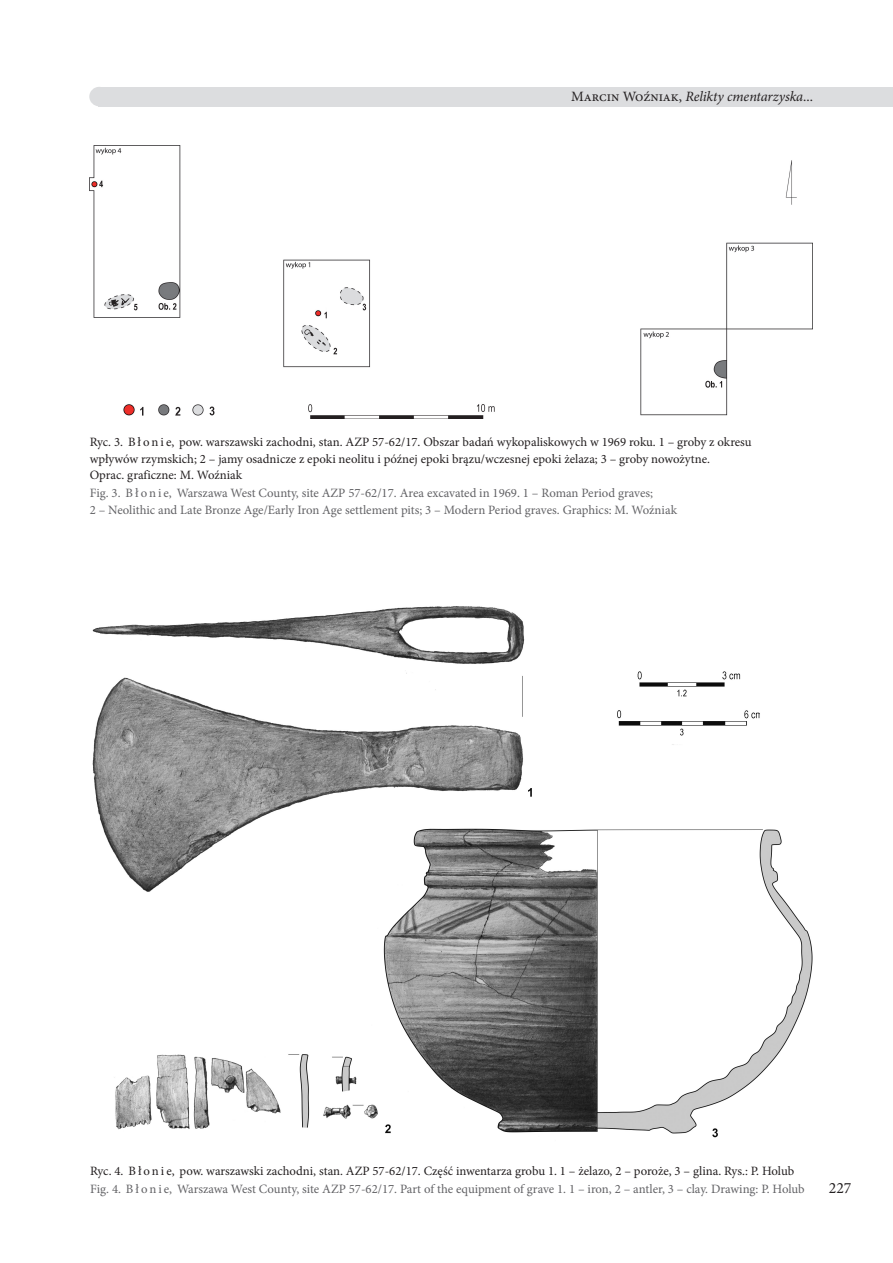
<style>
.page{position:relative;width:893px;height:1263px;background:#fff}
.page>*{position:absolute;margin:0;border:0;box-sizing:border-box;transform-origin:0 0}
.t1{font:15.75px "Minion Pro";color:#231f20}
.t2{font:italic 14.25px "Minion Pro";color:#231f20}
.t3{font:12.75px/16.5px "Minion Pro";color:#231f20}
.t4{font:12.75px/16.5px "Minion Pro";letter-spacing:-.005em;color:#636366}
.s1{font-style:normal}
</style>
<div class="page">
<div style="left:99px;top:87px;width:794px;height:19px;background:#dcdddf"></div>
<div style="left:89px;top:87px;width:20px;height:19px;background:#dcdddf;border-radius:50%"></div>
<img style="left:92px;top:606px;width:721px;height:532px">
<img style="left:89px;top:145px;width:723px;height:274px">
<p class="t2" style="left:571px;top:87px;width:243px"><span class="s1">Marcin Woźniak,</span> Relikty cmentarzyska<span class="s1">...</span></p>
<p class="t3" style="left:90px;top:434px;width:663px">Ryc. 3. B ł o n i e, pow. warszawski zachodni, stan. AZP 57-62/17. Obszar badań wykopaliskowych w 1969 roku. 1 – groby z okresu wpływów rzymskich; 2 – jamy osadnicze z epoki neolitu i późnej epoki brązu/wczesnej epoki żelaza; 3 – groby nowożytne.<br>Oprac. graficzne: M. Woźniak</p>
<p class="t4" style="left:90px;top:485px;width:589px">Fig. 3. B ł o n i e, Warszawa West County, site AZP 57-62/17. Area excavated in 1969. 1 – Roman Period graves;<br>2 – Neolithic and Late Bronze Age/Early Iron Age settlement pits; 3 – Modern Period graves. Graphics: M. Woźniak</p>
<p class="t3" style="left:90px;top:1163px;width:706px">Ryc. 4. B ł o n i e, pow. warszawski zachodni, stan. AZP 57-62/17. Część inwentarza grobu 1. 1 – żelazo, 2 – poroże, 3 – glina. Rys.: P. Holub</p>
<p class="t4" style="left:90px;top:1181px;width:716px">Fig. 4. B ł o n i e, Warszawa West County, site AZP 57-62/17. Part of the equipment of grave 1. 1 – iron, 2 – antler, 3 – clay. Drawing: P. Holub</p>
<p class="t1" style="left:829px;top:1178px;width:24px">227</p>
</div>
